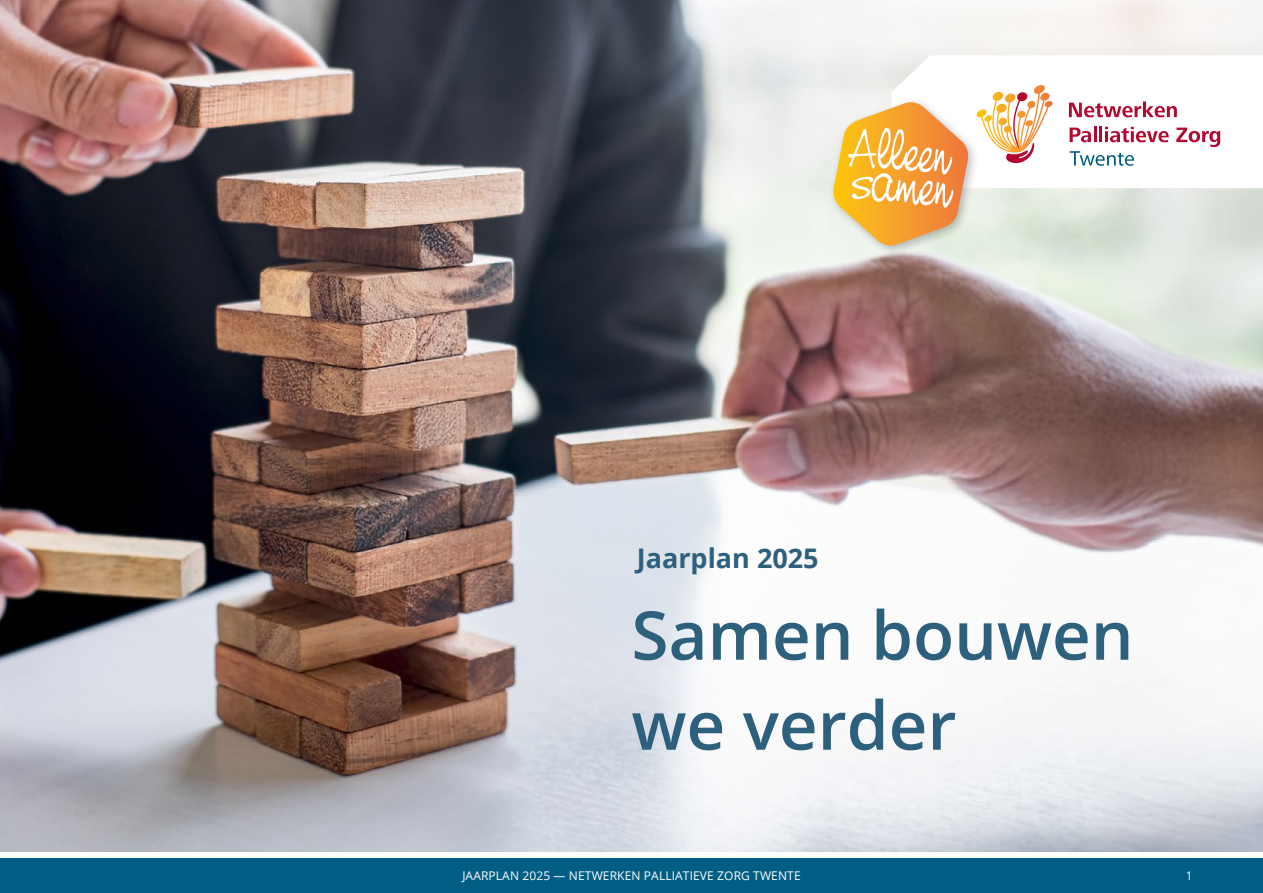
<style>
.page{position:relative;width:1263px;height:893px;background:#fff}
.page>*{position:absolute;margin:0;border:0;box-sizing:border-box;transform-origin:0 0}
.t1{font:600 67.35px/90px "Open Sans";color:#2d607d}
.t2{font:700 27px "Open Sans";color:#2d607d}
.t3{font:12px "Open Sans";letter-spacing:.01em;color:#fff}
</style>
<div class="page">
<img style="left:0;top:0;width:1263px;height:852px">
<div style="left:0;top:858px;width:1263px;height:35px;background:#005e84"></div>
<svg style="left:891px;top:55px;width:372px;height:133px"></svg>
<div style="left:828px;top:97px;width:151px;height:160px;background:#000;opacity:.25"></div>
<svg style="left:833px;top:102px;width:137px;height:144px"></svg>
<svg style="left:1069px;top:101px;width:108px;height:16px"></svg>
<svg style="left:1069px;top:128px;width:22px;height:14px"></svg>
<hr style="left:1093px;top:126px;width:3px;height:16px;background:#b30931">
<hr style="left:1099px;top:126px;width:3px;height:16px;background:#b30931">
<svg style="left:1105px;top:127px;width:64px;height:15px"></svg>
<svg style="left:1176px;top:128px;width:44px;height:19px"></svg>
<svg style="left:976px;top:85px;width:77px;height:79px"></svg>
<svg style="left:1070px;top:151px;width:64px;height:15px"></svg>
<h2 class="t2" style="left:637px;top:539px;width:183px">Jaarplan 2025</h2>
<h1 class="t1" style="left:631px;top:589px;width:504px">Samen bouwen we verder</h1>
<p class="t3" style="left:462px;top:867px;width:340px">JAARPLAN 2025 — NETWERKEN PALLIATIEVE ZORG TWENTE</p>
<p class="t3" style="left:1186px;top:867px;width:8px">1</p>
</div>
